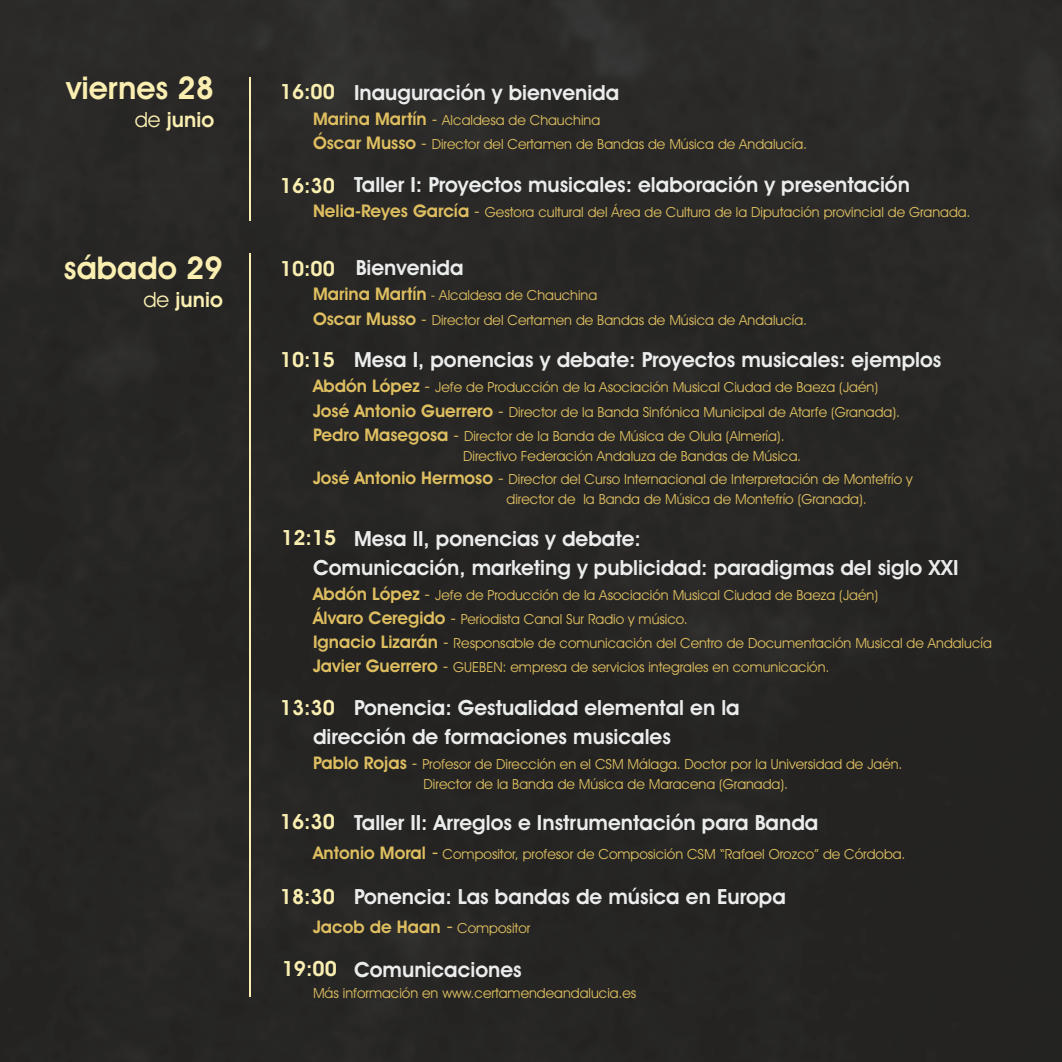
<style>
.page{position:relative;width:1062px;height:1062px;background:#262624}
.page>*{position:absolute;margin:0;border:0;box-sizing:border-box;transform-origin:0 0}
.t1{font:600 31.5px "Avant Garde IT Cby BT";color:#faefb1}
.t2{font:600 21px/28.7px "Avant Garde IT Cby BT";color:#ebecec}
.t3{font:600 21px "Avant Garde IT Cby BT";color:#faefb1}
.t4{font:600 17.5px "Avant Garde IT Cby BT";color:#debe60}
.t5{font:14px/24.2px "Avant Garde IT Cby BT";color:#debe60}
.s1{font-weight:400}
.s2{font-weight:600;font-size:17.5px}
.s3{font-size:17.5px}
.s4{font-size:21px}
.s5{font-weight:400;font-size:21px}
.s6{font-weight:400;font-size:14px}
</style>
<div class="page">
<hr style="left:249px;top:77px;width:1px;height:143px;background:#faefb1">
<hr style="left:249px;top:253px;width:1px;height:743px;background:#faefb1">
<h1 class="t1" style="left:66px;top:75px;width:149px">viernes 28</h1>
<h2 class="t3" style="left:135px;top:111px;width:81px"><span class="s1">de</span> junio</h2>
<h1 class="t1" style="left:64px;top:255px;width:160px">sábado 29</h1>
<h2 class="t3" style="left:143px;top:290px;width:81px"><span class="s1">de</span> junio</h2>
<h2 class="t2" style="left:354px;top:80px;width:267px">Inauguración y bienvenida</h2>
<p class="t5" style="left:313px;top:110px;width:495px"><span class="s2">Marina Martín</span> <span class="s3">-</span> Alcaldesa de Chauchina<br><span class="s2">Óscar Musso</span> <span class="s3">-</span> Director del Certamen de Bandas de Música de Andalucía.</p>
<h2 class="t3" style="left:280px;top:83px;width:57px">16:00</h2>
<h2 class="t2" style="left:354px;top:172px;width:557px">Taller I: Proyectos musicales: elaboración y presentación</h2>
<p class="t5" style="left:313px;top:202px;width:659px"><span class="s2">Nelia-Reyes García</span> <span class="s3">-</span> Gestora cultural del Área de Cultura de la Diputación provincial de Granada.</p>
<h2 class="t2" style="left:356px;top:256px;width:109px">Bienvenida</h2>
<p class="t5" style="left:313px;top:285px;width:495px"><span class="s2">Marina Martín</span> - Alcaldesa de Chauchina<br><span class="s2">Oscar Musso</span> <span class="s3">-</span> Director del Certamen de Bandas de Música de Andalucía.</p>
<h2 class="t3" style="left:280px;top:177px;width:57px">16:30</h2>
<h2 class="t3" style="left:280px;top:260px;width:57px">10:00</h2>
<h2 class="t3" style="left:280px;top:351px;width:57px">10:15</h2>
<h2 class="t2" style="left:354px;top:347px;width:589px">Mesa I, ponencias y debate: Proyectos musicales: ejemplos</h2>
<p class="t5" style="left:313px;top:377px;width:588px"><span class="s2">Abdón López</span> <span class="s3">-</span> Jefe de Producción de la Asociación Musical Ciudad de Baeza (Jaén)<br><span class="s2">José Antonio Guerrero</span> <span class="s3">-</span> Director de la Banda Sinfónica Municipal de Atarfe (Granada).<br><span class="s2">Pedro Masegosa</span> <span class="s3">-</span> Director de la Banda de Música de Olula (Almería).</p>
<p class="t5" style="left:313px;top:446px;width:601px;line-height:23.1px;text-indent:150px">Directivo Federación Andaluza de Bandas de Música.<br><span class="s2">José Antonio Hermoso</span> <span class="s3">-</span> Director del Curso Internacional de Interpretación de Montefrío y</p>
<p class="t5" style="left:506px;top:489px;width:361px">director de la Banda de Música de Montefrío (Granada).</p>
<h2 class="t3" style="left:281px;top:529px;width:57px">12:15</h2>
<h2 class="t2" style="left:313px;top:526px;width:647px;text-indent:41px">Mesa II, ponencias y debate:<br>Comunicación, marketing y publicidad: paradigmas del siglo XXI</h2>
<p class="t5" style="left:313px;top:584px;width:680px"><span class="s2">Abdón López</span> <span class="s3">-</span> Jefe de Producción de la Asociación Musical Ciudad de Baeza (Jaén)<br><span class="s2">Álvaro Ceregido</span> <span class="s3">-</span> Periodista Canal Sur Radio y músico.<br><span class="s2">Ignacio Lizarán</span> <span class="s3">-</span> Responsable de comunicación del Centro de Documentación Musical de Andalucía <span class="s2">Javier Guerrero</span> <span class="s3">-</span> GUEBEN: empresa de servicios integrales en comunicación.</p>
<h2 class="t2" style="left:313px;top:695px;width:428px;text-indent:41px">Ponencia: Gestualidad elemental en la dirección de formaciones musicales</h2>
<p class="t5" style="left:313px;top:755px;width:591px;line-height:20.3px;text-align:center"><span class="s2">Pablo Rojas</span> <span class="s3">-</span> Profesor de Dirección en el CSM Málaga. Doctor por la Universidad de Jaén.<br>Director de la Banda de Música de Maracena (Granada).</p>
<h2 class="t3" style="left:280px;top:699px;width:57px">13:30</h2>
<h2 class="t3" style="left:280px;top:813px;width:57px">16:30</h2>
<h2 class="t2" style="left:354px;top:810px;width:466px">Taller II: Arreglos e Instrumentación para Banda</h2>
<p class="t5" style="left:313px;top:843px;width:594px"><span class="s2">Antonio Moral</span> <span class="s4">-</span> Compositor, profesor de Composición CSM “Rafael Orozco” de Córdoba.</p>
<h2 class="t2" style="left:354px;top:884px;width:433px">Ponencia: Las bandas de música en Europa</h2>
<p class="t4" style="left:313px;top:919px;width:219px">Jacob de Haan <span class="s5">-</span> <span class="s6">Compositor</span></p>
<h2 class="t3" style="left:280px;top:887px;width:57px">18:30</h2>
<h2 class="t3" style="left:282px;top:960px;width:57px">19:00</h2>
<h2 class="t2" style="left:354px;top:957px;width:169px">Comunicaciones</h2>
<p class="t5" style="left:313px;top:982px;width:325px">Más información en www.certamendeandalucia.es</p>
</div>
